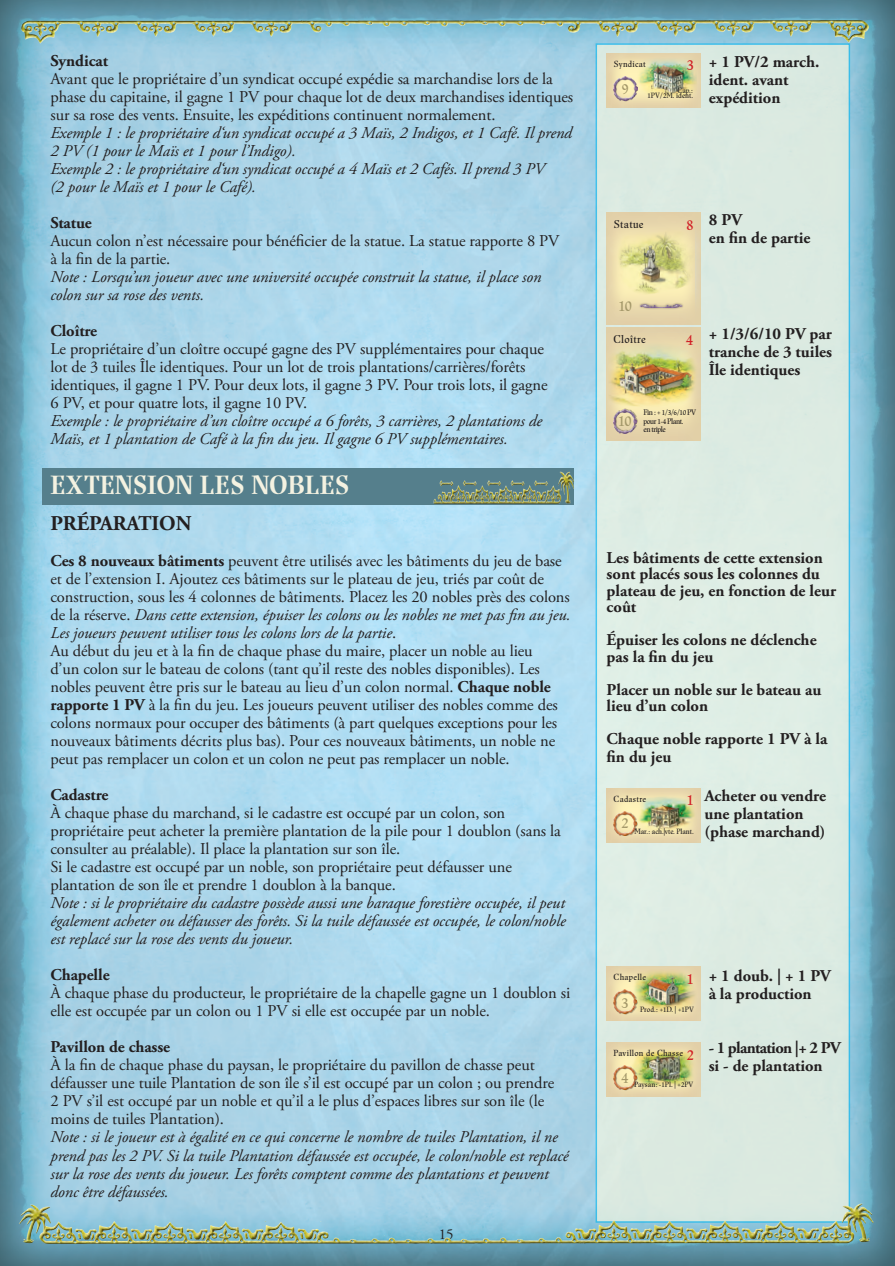
<style>
.page{position:relative;width:895px;height:1266px;background:#fff}
.page>*{position:absolute;margin:0;border:0;box-sizing:border-box;transform-origin:0 0}
.t1{font:700 27px "Renner Antiqua LT Pro";letter-spacing:-.01em;color:#f4f2e1}
.t2{font:700 21px "Adobe Garamond Pro";letter-spacing:-.005em;color:#231f20}
.t3{font:16.5px/18px "Adobe Garamond Pro";letter-spacing:-.005em;color:#231f20}
.t4{font:italic 16.5px/18px "Adobe Garamond Pro";letter-spacing:-.005em;color:#231f20}
.t5{font:700 16.5px/18px "Adobe Garamond Pro";color:#231f20}
.t6{font:500 16.5px "Renner Antiqua LT Pro";color:#d11f26}
.t7{font:500 16.5px "Renner Antiqua LT Pro";color:#a39769}
.t8{font:15px "Adobe Garamond Pro";color:#231f20}
.t9{font:500 11.55px "Renner Antiqua LT Pro";letter-spacing:.025em;color:#231f20}
.t10{font:500 9.15px "Renner Antiqua LT Pro";letter-spacing:.025em;color:#231f20}
.t11{font:500 8.25px/8.2px "Renner Antiqua LT Pro";letter-spacing:-.06em;color:#231f20}
.t12{font:500 7.8px/5.8px "Renner Antiqua LT Pro";color:#231f20;text-align:right}
.s1{font-weight:700}
.s2{font-style:italic}
.s3{font-size:16.5px;color:#d11f26}
</style>
<div class="page">
<img style="left:0;top:0;width:895px;height:1266px">
<img style="left:0;top:16px;width:895px;height:57px">
<div style="left:595px;top:43px;width:255px;height:1180px;background:#dcebe2"></div>
<div style="left:42px;top:468px;width:531px;height:37px;background:#557f8c"></div>
<img style="left:431px;top:469px;width:146px;height:37px">
<img style="left:0;top:1164px;width:892px;height:85px">
<img style="left:606px;top:788px;width:94px;height:54px">
<div style="left:613px;top:812px;width:25px;height:24px;background:#231f20;opacity:.4"></div>
<img style="left:613px;top:811px;width:24px;height:24px">
<img style="left:606px;top:967px;width:94px;height:54px">
<div style="left:613px;top:990px;width:25px;height:25px;background:#231f20;opacity:.4"></div>
<img style="left:613px;top:990px;width:24px;height:24px">
<img style="left:607px;top:53px;width:93px;height:54px">
<div style="left:614px;top:77px;width:24px;height:24px;background:#231f20;opacity:.4"></div>
<img style="left:614px;top:76px;width:23px;height:24px">
<img style="left:607px;top:212px;width:93px;height:113px">
<div style="left:638px;top:302px;width:46px;height:8px;background:#e4d4a9"></div>
<img style="left:635px;top:300px;width:51px;height:9px">
<img style="left:606px;top:328px;width:94px;height:112px">
<div style="left:614px;top:408px;width:24px;height:25px;background:#231f20;opacity:.4"></div>
<img style="left:613px;top:409px;width:24px;height:24px">
<img style="left:606px;top:1042px;width:94px;height:54px">
<div style="left:613px;top:1066px;width:25px;height:24px;background:#231f20;opacity:.4"></div>
<img style="left:613px;top:1065px;width:24px;height:24px">
<svg style="left:891px;top:1261px;width:4px;height:5px"></svg>
<p class="t5" style="left:50px;top:52px;width:59px">Syndicat</p>
<p class="t3" style="left:50px;top:70px;width:524px">Avant que le propriétaire d’un syndicat occupé expédie sa marchandise lors de la phase du capitaine, il gagne 1 PV pour chaque lot de deux marchandises identiques sur sa rose des vents. Ensuite, les expéditions continuent normalement.</p>
<p class="t4" style="left:50px;top:124px;width:523px">Exemple 1 : le propriétaire d‘un syndicat occupé a 3 Maïs, 2 Indigos, et 1 Café. Il prend 2 PV (1 pour le Maïs et 1 pour l’Indigo).<br>Exemple 2 : le propriétaire d‘un syndicat occupé a 4 Maïs et 2 Cafés. Il prend 3 PV<br>(2 pour le Maïs et 1 pour le Café).</p>
<p class="t5" style="left:50px;top:214px;width:43px">Statue</p>
<p class="t3" style="left:50px;top:232px;width:510px">Aucun colon n’est nécessaire pour bénéficier de la statue. La statue rapporte 8 PV à la fin de la partie.</p>
<p class="t4" style="left:50px;top:268px;width:492px">Note : Lorsqu’un joueur avec une université occupée construit la statue, il place son colon sur sa rose des vents.</p>
<p class="t5" style="left:50px;top:322px;width:48px">Cloître</p>
<p class="t3" style="left:50px;top:340px;width:498px">Le propriétaire d’un cloître occupé gagne des PV supplémentaires pour chaque lot de 3 tuiles Île identiques. Pour un lot de trois plantations/carrières/forêts identiques, il gagne 1 PV. Pour deux lots, il gagne 3 PV. Pour trois lots, il gagne 6 PV, et pour quatre lots, il gagne 10 PV.</p>
<p class="t4" style="left:50px;top:412px;width:493px">Exemple : le propriétaire d’un cloître occupé a 6 forêts, 3 carrières, 2 plantations de<br>Maïs, et 1 plantation de Café à la fin du jeu. Il gagne 6 PV supplémentaires.</p>
<h1 class="t1" style="left:50px;top:471px;width:300px">EXTENSION LES NOBLES</h1>
<p class="t2" style="left:50px;top:511px;width:142px">PRÉPARATION</p>
<p class="t3" style="left:50px;top:553px;width:521px"><span class="s1">Ces 8 nouveaux bâtiments</span> peuvent être utilisés avec les bâtiments du jeu de base et de l’extension I. Ajoutez ces bâtiments sur le plateau de jeu, triés par coût de construction, sous les 4 colonnes de bâtiments. Placez les 20 nobles près des colons de la réserve. <span class="s2">Dans cette extension, épuiser les colons ou les nobles ne met pas fin au jeu.<br>Les joueurs peuvent utiliser tous les colons lors de la partie</span>.<br>Au début du jeu et à la fin de chaque phase du maire, placer un noble au lieu<br>d’un colon sur le bateau de colons (tant qu’il reste des nobles disponibles). Les nobles peuvent être pris sur le bateau au lieu d’un colon normal. <span class="s1">Chaque noble rapporte 1 PV</span> à la fin du jeu. Les joueurs peuvent utiliser des nobles comme des colons normaux pour occuper des bâtiments (à part quelques exceptions pour les nouveaux bâtiments décrits plus bas). Pour ces nouveaux bâtiments, un noble ne peut pas remplacer un colon et un colon ne peut pas remplacer un noble.</p>
<p class="t5" style="left:50px;top:786px;width:60px">Cadastre</p>
<p class="t3" style="left:50px;top:805px;width:512px">À chaque phase du marchand, si le cadastre est occupé par un colon, son propriétaire peut acheter la première plantation de la pile pour 1 doublon (sans la consulter au préalable). Il place la plantation sur son île.<br>Si le cadastre est occupé par un noble, son propriétaire peut défausser une plantation de son île et prendre 1 doublon à la banque.</p>
<p class="t4" style="left:50px;top:895px;width:517px;text-align:justify">Note : si le propriétaire du cadastre possède aussi une baraque forestière occupée, il peut également acheter ou défausser des forêts. Si la tuile défaussée est occupée, le colon/noble est replacé sur la rose des vents du joueur.</p>
<p class="t5" style="left:50px;top:966px;width:61px">Chapelle</p>
<p class="t3" style="left:50px;top:985px;width:521px">À chaque phase du producteur, le propriétaire de la chapelle gagne un 1 doublon si elle est occupée par un colon ou 1 PV si elle est occupée par un noble.</p>
<p class="t5" style="left:50px;top:1038px;width:121px">Pavillon de chasse</p>
<p class="t3" style="left:50px;top:1057px;width:505px">À la fin de chaque phase du paysan, le propriétaire du pavillon de chasse peut défausser une tuile Plantation de son île s’il est occupé par un colon ; ou prendre 2 PV s’il est occupé par un noble et qu’il a le plus d’espaces libres sur son île (le moins de tuiles Plantation).</p>
<p class="t4" style="left:50px;top:1129px;width:519px">Note : si le joueur est à égalité en ce qui concerne le nombre de tuiles Plantation, il ne prend pas les 2 PV. Si la tuile Plantation défaussée est occupée, le colon/noble est replacé sur la rose des vents du joueur. Les forêts comptent comme des plantations et peuvent donc être défaussées.</p>
<p class="t8" style="left:439px;top:1225px;width:16px">15</p>
<p class="t10" style="left:614px;top:59px;width:34px">Syndicat</p>
<p class="t6" style="left:687px;top:56px;width:9px">3</p>
<p class="t7" style="left:622px;top:80px;width:9px">9</p>
<p class="t12" style="left:647px;top:87px;width:47px">Cap.:<br>1PV/2M. ident.</p>
<p class="t5" style="left:709px;top:53px;width:112px">+ 1 PV/2 march. ident. avant expédition</p>
<p class="t9" style="left:614px;top:218px;width:31px">Statue</p>
<p class="t6" style="left:686px;top:215px;width:9px">8</p>
<p class="t5" style="left:709px;top:211px;width:103px">8 PV<br>en fin de partie</p>
<p class="t7" style="left:618px;top:297px;width:15px">10</p>
<p class="t9" style="left:613px;top:333px;width:34px">Cloître</p>
<p class="t6" style="left:686px;top:331px;width:9px">4</p>
<p class="t7" style="left:618px;top:412px;width:15px">10</p>
<p class="t11" style="left:643px;top:408px;width:54px">Fin : + 1/3/6/10 PV pour 1-4 Plant.<br>en triple</p>
<p class="t5" style="left:708px;top:325px;width:125px;text-align:justify">+ 1/3/6/10 PV par tranche de 3 tuiles Île identiques</p>
<p class="t5" style="left:606px;top:549px;width:231px;line-height:16.5px">Les bâtiments de cette extension sont placés sous les colonnes du plateau de jeu, en fonction de leur coût</p>
<p class="t5" style="left:606px;top:632px;width:211px;line-height:16.5px">Épuiser les colons ne déclenche pas la fin du jeu</p>
<p class="t5" style="left:606px;top:681px;width:216px;line-height:16.5px">Placer un noble sur le bateau au lieu d’un colon</p>
<p class="t5" style="left:606px;top:730px;width:222px">Chaque noble rapporte 1 PV à la fin du jeu</p>
<p class="t5" style="left:704px;top:787px;width:123px">Acheter ou vendre une plantation (phase marchand)</p>
<p class="t10" style="left:613px;top:794px;width:34px">Cadastre</p>
<p class="t6" style="left:686px;top:791px;width:9px">1</p>
<p class="t12" style="left:621px;top:828px;width:74px"><sup>2</sup> Mar.: ach.|vte. Plant.</p>
<p class="t10" style="left:613px;top:972px;width:34px">Chapelle</p>
<p class="t6" style="left:686px;top:969px;width:9px">1</p>
<p class="t12" style="left:621px;top:1007px;width:74px"><sup>3</sup> Prod.: +1D. | +1PV</p>
<p class="t10" style="left:613px;top:1048px;width:82px">Pavillon de Chasse <span class="s3">2</span></p>
<p class="t12" style="left:621px;top:1082px;width:73px"><sup>4</sup> Paysan: -1Pl. | +2PV</p>
<p class="t5" style="left:708px;top:967px;width:124px">+ 1 doub. | + 1 PV à la production</p>
<p class="t5" style="left:708px;top:1039px;width:133px">- 1 plantation |+ 2 PV si - de plantation</p>
</div>
